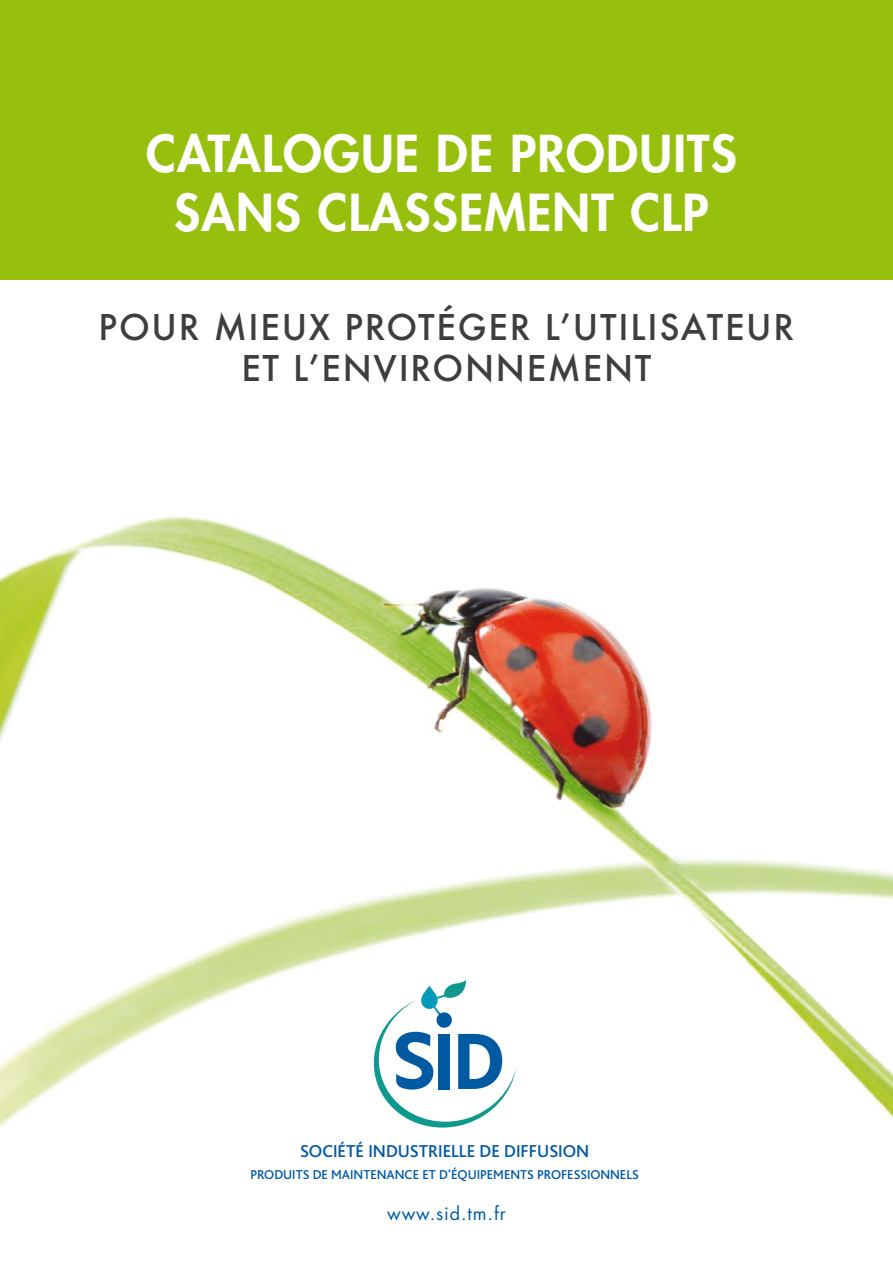
<style>
.page{position:relative;width:893px;height:1263px;background:#fff}
.page>*{position:absolute;margin:0;border:0;box-sizing:border-box;transform-origin:0 0}
.t1{font:800 49.5px/59.4px "Futura";letter-spacing:.025em;color:#fff;text-align:center}
.t2{font:500 34.5px/41.4px "Futura";letter-spacing:.05em;color:#3e3d40;text-align:center}
.t3{font:500 18px "Bliss";color:#0058a3}
.t4{font:18px "Futura";letter-spacing:.05em;color:#0058a3}
.t5{font:500 13.5px "Bliss";color:#0058a3}
</style>
<div class="page">
<img style="left:0;top:516px;width:893px;height:611px">
<div style="left:0;top:0;width:893px;height:279px;background:#97bf0d"></div>
<svg style="left:367px;top:980px;width:149px;height:148px"></svg>
<h1 class="t1" style="left:146px;top:123px;width:592px">CATALOGUE DE PRODUITS<br>SANS CLASSEMENT CLP</h1>
<h2 class="t2" style="left:99px;top:306px;width:697px">POUR MIEUX PROTÉGER L’UTILISATEUR<br>ET L’ENVIRONNEMENT</h2>
<h3 class="t3" style="left:300px;top:1141px;width:291px">SOCIÉTÉ INDUSTRIELLE DE DIFFUSION</h3>
<p class="t5" style="left:250px;top:1167px;width:390px">PRODUITS DE MAINTENANCE ET D’ÉQUIPEMENTS PROFESSIONNELS</p>
<h3 class="t4" style="left:387px;top:1201px;width:120px">www.sid.tm.fr</h3>
</div>
